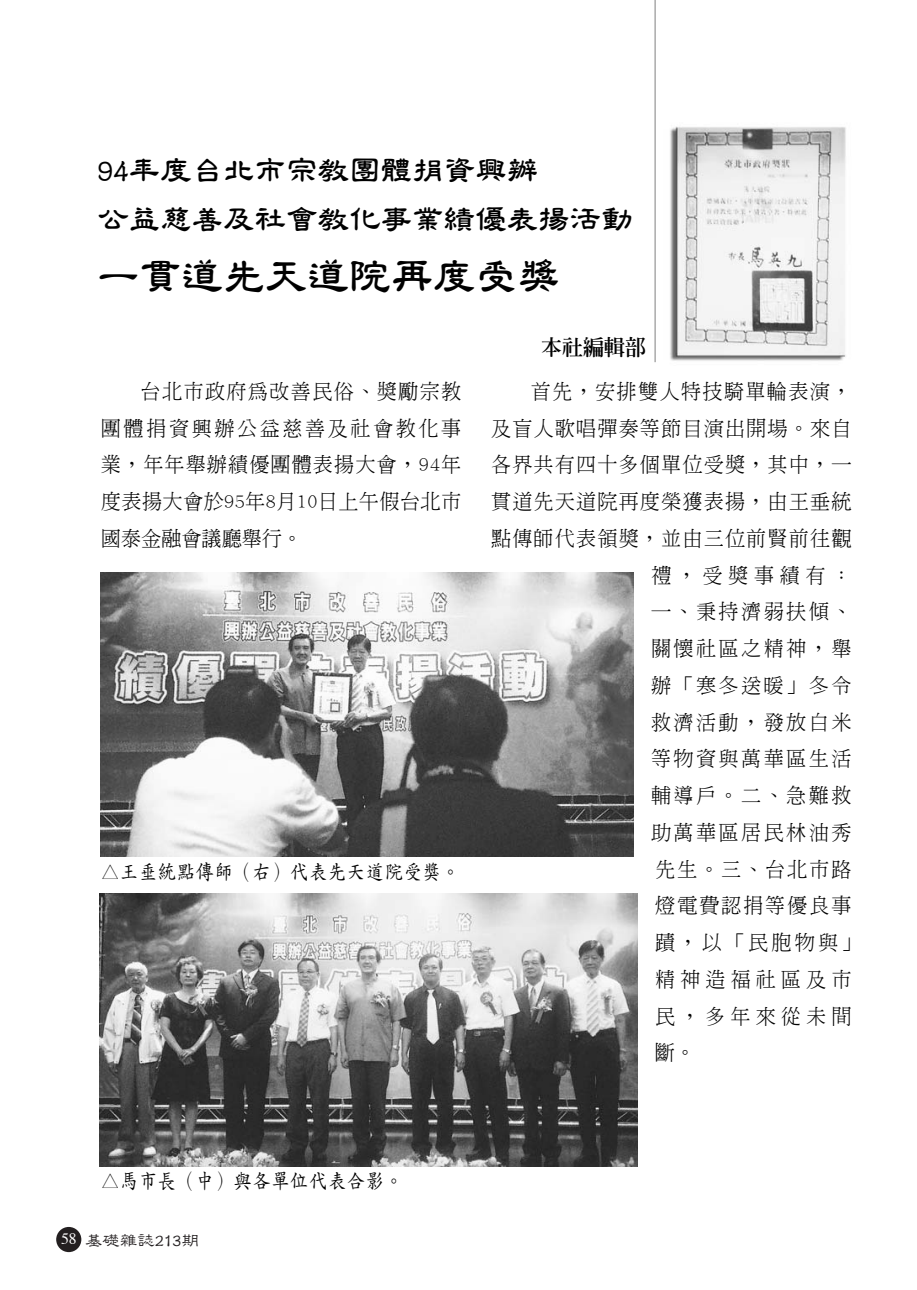
<style>
.page{position:relative;width:917px;height:1290px;background:#fff}
.page>*{position:absolute;margin:0;border:0;box-sizing:border-box;transform-origin:0 0}
.t1{font:700 42px "Jen Lei";color:#000}
.t2{font:700 31.5px/49px "Jen Lei";color:#000}
.t3{font:500 21px "Std Kai";color:#000;scale:.9 1}
.t4{font:21px "Inn Ming Extra";color:#000}
.t5{font:300 20.12px/36.8px "Inn Ming";letter-spacing:.055em;color:#000;text-align:justify}
.t6{font:300 20.12px "Inn Ming";letter-spacing:.12em;color:#000}
.t7{font:300 20.12px "Inn Ming";letter-spacing:.095em;color:#000}
.t8{font:300 20.12px "Inn Ming";letter-spacing:.25em;color:#000}
.t9{font:500 17.5px "Jen Lei";color:#231f20}
</style>
<div class="page">
<div style="left:56px;top:1227px;width:25px;height:25px;background:#231f20;border-radius:50%"></div>
<img style="left:670px;top:126px;width:176px;height:235px">
<hr style="left:655px;top:0;width:1px;height:362px;background:#808080">
<img style="left:101px;top:573px;width:533px;height:283px">
<img style="left:99px;top:893px;width:539px;height:273px">
<h2 class="t2" style="left:97px;top:146px;width:537px">94年度台北市宗教團體捐資興辦<br>公益慈善及社會教化事業績優表揚活動</h2>
<h1 class="t1" style="left:97px;top:255px;width:463px">一貫道先天道院再度受獎</h1>
<p class="t4" style="left:541px;top:337px;width:106px">本社編輯部</p>
<p class="t5" style="left:101px;top:373px;width:362px;text-indent:40px">台北市政府為改善民俗、獎勵宗教團體捐資興辦公益慈善及疆會教化事業，年年舉辦績優團體表揚大會，94年度表揚大會於95年8月10日上午假台北市國泰金融會議廳舉行。</p>
<p class="t5" style="left:531px;top:373px;width:322px">首先，安排雙人特技騎單輪表演，</p>
<p class="t5" style="left:491px;top:409px;width:362px">及盲人歌唱彈奏等節目演出開場。來自</p>
<p class="t5" style="left:491px;top:446px;width:362px">各界共有輛十多個單位受獎，其中，一</p>
<p class="t5" style="left:491px;top:483px;width:362px">貫道先天道院再度榮獲表揚，由王垂統</p>
<p class="t5" style="left:491px;top:520px;width:362px">點傳師代表領獎，並由三位前賢前往觀</p>
<p class="t5" style="left:651px;top:556px;width:202px">禮，受獎事績有：</p>
<p class="t5" style="left:651px;top:593px;width:202px">一、秉持濟弱扶傾、</p>
<p class="t6" style="left:651px;top:638px;width:202px">關懷疆區之精神，舉</p>
<p class="t5" style="left:651px;top:667px;width:202px">辦「寒冬送暖」冬令</p>
<p class="t6" style="left:651px;top:712px;width:202px">救濟活動，發放白米</p>
<p class="t6" style="left:651px;top:749px;width:202px">等物資與萬華區生活</p>
<p class="t5" style="left:651px;top:777px;width:202px">輔導戶。二、急難救</p>
<p class="t6" style="left:651px;top:822px;width:202px">助萬華區居民林油秀</p>
<p class="t5" style="left:655px;top:850px;width:198px">先生。三、台北市路</p>
<p class="t7" style="left:655px;top:896px;width:198px">燈電費認捐等優良事</p>
<p class="t5" style="left:655px;top:924px;width:208px">蹟，以「民胞物與」</p>
<p class="t8" style="left:655px;top:969px;width:198px">精神造福疆區及市</p>
<p class="t5" style="left:655px;top:997px;width:198px">民，多年來從未間</p>
<p class="t5" style="left:655px;top:1034px;width:42px">斷。</p>
<p class="t3" style="left:101px;top:861px;width:400px">△王垂統點傳師（右）代表先天道院受獎。</p>
<p class="t3" style="left:101px;top:1170px;width:337px">△馬市長（中）與各單位代表合影。</p>
<p class="t9" style="left:61px;top:1231px;width:139px"><sup>58</sup> 基礎雜誌21麠期</p>
</div>
